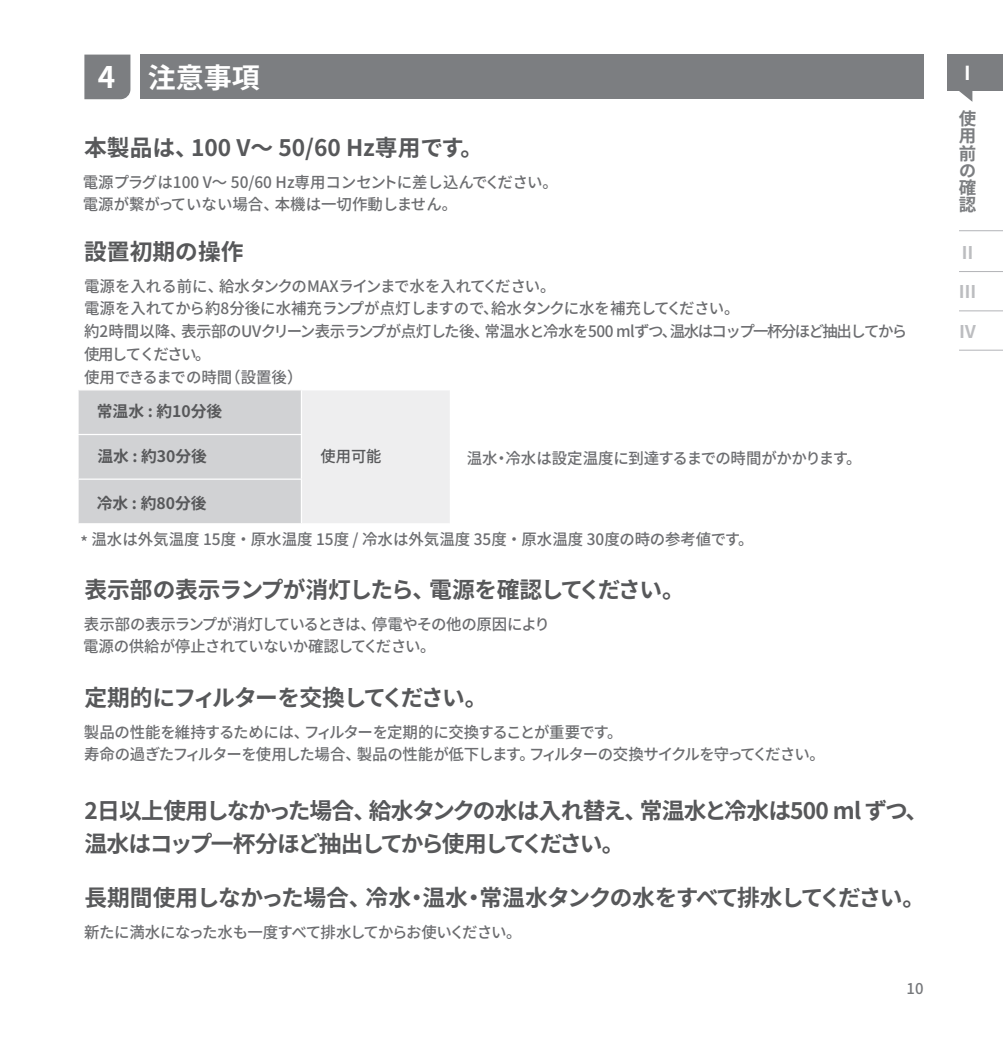
<style>
.page{position:relative;width:1003px;height:1042px;background:#fff}
.page>*{position:absolute;margin:0;border:0;box-sizing:border-box;transform-origin:0 0}
.t1{font:700 29.75px "Noto Sans CJ Kjp";color:#fff}
.t2{font:700 28px "Noto Sans CJ Kjp";color:#fff}
.t3{font:700 22.75px/33.2px "Noto Sans CJ Kjp";letter-spacing:-.045em;color:#57585a}
.t4{font:700 22.75px "Noto Sans CJ Kjp";color:#57585a}
.t5{font:700 22.75px "Noto Sans CJ Kjp";letter-spacing:-.075em;color:#57585a}
.t6{font:700 19.25px "Noto Sans CJ Kjp";color:#fff}
.t7{font:700 17.5px/17.3px "Noto Sans CJ Kjp";color:#7c7e81;text-align:justify}
.t8{font:700 17.5px "Noto Sans CJ Kjp";color:#bcbdc0}
.t9{font:500 15.75px/22.8px "Noto Sans CJ Kjp";letter-spacing:-.025em;color:#6c6d70}
.t10{font:500 15.75px/22.8px "Noto Sans CJ Kjp";color:#6c6d70}
.t11{font:500 15.75px "Noto Sans CJ Kjp";letter-spacing:-.065em;color:#6c6d70}
.t12{font:500 15.75px "Noto Sans CJ Kjp";letter-spacing:-.045em;color:#6c6d70}
.t13{font:700 15.75px "Noto Sans CJ Kjp";color:#57585a}
.t14{font:500 15.75px "Noto Sans CJ Kjp";color:#57585a}
.t15{font:500 14.88px "Noto Sans CJ Kjp";color:#76787b}
</style>
<div class="page">
<div style="left:947px;top:55px;width:55px;height:36px;background:#7c7e81"></div>
<hr style="left:958px;top:271px;width:44px;height:1px;background:#b2b3b7">
<hr style="left:958px;top:230px;width:44px;height:1px;background:#b2b3b7">
<hr style="left:958px;top:310px;width:44px;height:1px;background:#b2b3b7">
<hr style="left:958px;top:350px;width:44px;height:1px;background:#b2b3b7">
<svg style="left:959px;top:91px;width:12px;height:10px"></svg>
<div style="left:79px;top:390px;width:222px;height:133px;background:#d1d2d4"></div>
<div style="left:301px;top:390px;width:149px;height:134px;background:#eeeeef"></div>
<hr style="left:301px;top:390px;width:1px;height:44px;background:#fff">
<hr style="left:449px;top:390px;width:2px;height:44px;background:#fff">
<hr style="left:77px;top:434px;width:225px;height:1px;background:#fff">
<hr style="left:301px;top:435px;width:1px;height:43px;background:#fff">
<hr style="left:449px;top:434px;width:2px;height:45px;background:#fff">
<hr style="left:77px;top:478px;width:225px;height:2px;background:#fff">
<hr style="left:301px;top:480px;width:1px;height:43px;background:#fff">
<hr style="left:449px;top:479px;width:2px;height:44px;background:#fff">
<hr style="left:301px;top:523px;width:150px;height:1px;background:#fff">
<div style="left:140px;top:55px;width:783px;height:44px;background:#7c7e81"></div>
<div style="left:84px;top:55px;width:46px;height:44px;background:#7c7e81"></div>
<p class="t1" style="left:98px;top:61px;width:19px">4</p>
<p class="t2" style="left:148px;top:61px;width:114px">注意事項</p>
<p class="t4" style="left:84px;top:135px;width:400px">本製品は、100 V～ 50/60 Hz専用です。</p>
<p class="t10" style="left:83px;top:171px;width:476px">電源プラグは100 V～ 50/60 Hz専用コンセントに差し込んでください。電源が繋がっていない場合、 本機は一切作動しません。</p>
<p class="t4" style="left:84px;top:239px;width:161px">設置初期の操作</p>
<p class="t9" style="left:84px;top:275px;width:824px">電源を入れる前に、 給水タンクのMAXラインまで水を入れてください。<br>電源を入れてから約8分後に水補充ランプが点灯しますので、給水タンクに水を補充してください。<br>約2時間以降、表示部のUVクリーン表示ランプが点灯した後、 常温水と冷水を500 mlずつ、 温水はコップ一杯分ほど抽出してから使用してください。<br>使用できるまでの時間（設置後）</p>
<p class="t13" style="left:97px;top:403px;width:127px">常温水 : 約10分後</p>
<p class="t13" style="left:97px;top:447px;width:111px">温水 : 約30分後</p>
<p class="t14" style="left:320px;top:447px;width:63px">使用可能</p>
<p class="t13" style="left:97px;top:494px;width:111px">冷水 : 約80分後</p>
<p class="t9" style="left:466px;top:447px;width:396px">温水・冷水は設定温度に到達するまでの時間がかかります。</p>
<p class="t10" style="left:80px;top:528px;width:674px">* 温水は外気温度 15度 ・ 原水温度 15度 / 冷水は外気温度 35度 ・ 原水温度 30度の時の参考値です。</p>
<p class="t3" style="left:84px;top:574px;width:601px">表示部の表示ランプが消灯したら、電源を確認してください。</p>
<p class="t9" style="left:84px;top:613px;width:467px">表示部の表示ランプが消灯しているときは、停電やその他の原因により</p>
<p class="t9" style="left:83px;top:635px;width:354px">電源の供給が停止されていないか確認してください。</p>
<p class="t5" style="left:84px;top:685px;width:404px">定期的にフィルターを交換してください。</p>
<p class="t9" style="left:84px;top:721px;width:540px">製品の性能を維持するためには、フィルターを定期的に交換することが重要です。</p>
<p class="t11" style="left:84px;top:746px;width:742px">寿命の過ぎたフィルターを使用した場合、製品の性能が低下します。フィルターの交換サイクルを守ってください。</p>
<p class="t3" style="left:84px;top:794px;width:844px">2日以上使用しなかった場合、給水タンクの水は入れ替え、常温水と冷水は500 ml ずつ、温水はコップ一杯分ほど抽出してから使用してください。</p>
<p class="t3" style="left:84px;top:882px;width:842px">長期間使用しなかった場合、冷水・温水・常温水タンクの水をすべて排水してください。</p>
<p class="t12" style="left:84px;top:923px;width:439px">新たに満水になった水も一度すべて排水してからお使いください。</p>
<p class="t15" style="left:906px;top:979px;width:18px">10</p>
<p class="t6" style="left:957px;top:62px;width:21px">Ⅰ</p>
<p class="t7" style="left:958px;top:110px;width:19px">使用前の確認</p>
<p class="t8" style="left:958px;top:242px;width:19px">Ⅱ</p>
<p class="t8" style="left:958px;top:282px;width:19px">Ⅲ</p>
<p class="t8" style="left:958px;top:321px;width:19px">Ⅳ</p>
</div>
